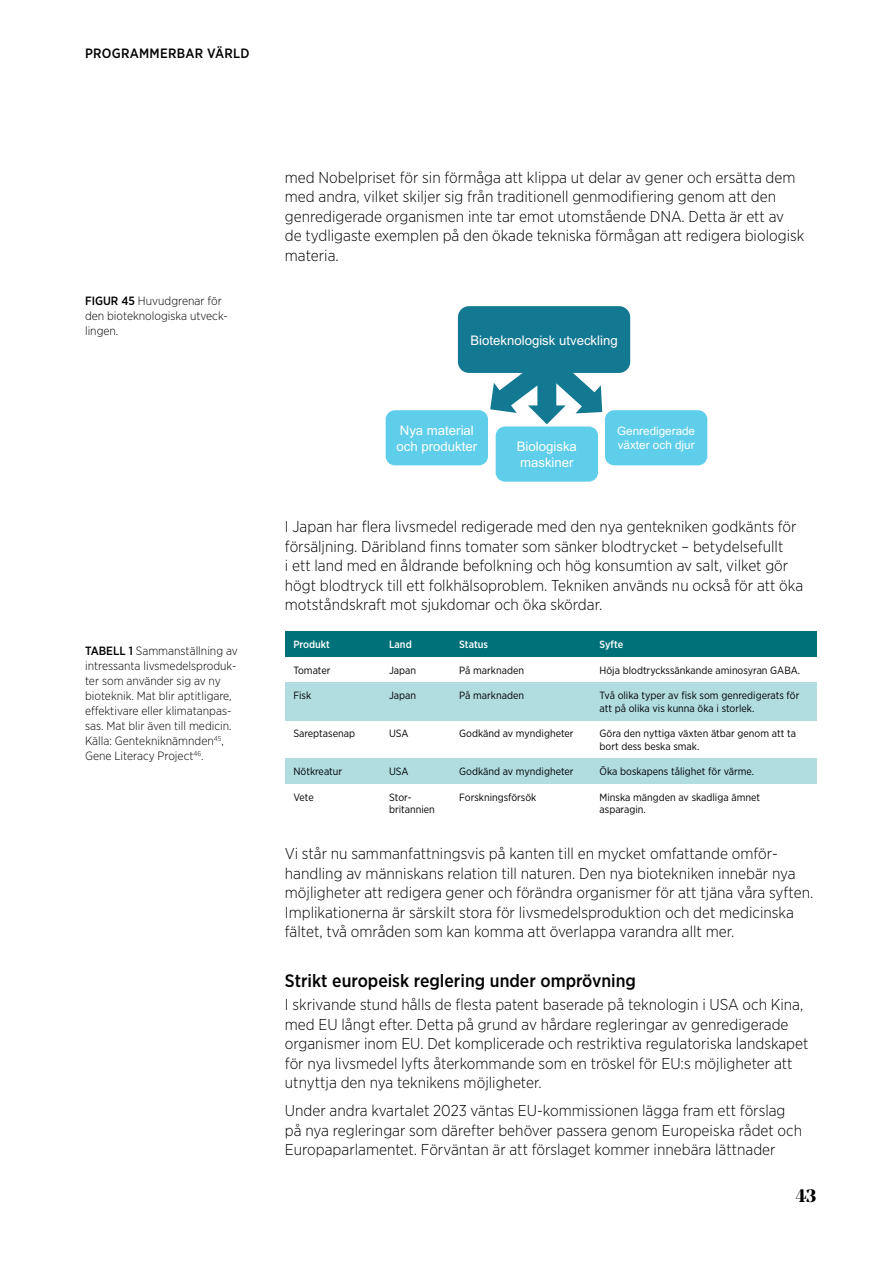
<style>
.page{position:relative;width:893px;height:1263px;background:#fff}
.page>*{position:absolute;margin:0;border:0;box-sizing:border-box;transform-origin:0 0}
.t1{font:500 18px "Gotham Narrow";color:#000}
.t2{font:700 18px "Noe Display";color:#000}
.t3{font:300 15.75px/19.5px "Gotham Narrow";color:#000}
.t4{font:500 13.5px "Gotham Narrow";letter-spacing:.02em;color:#000}
.t5{font:13.2px/15.3px "Arial";color:#fff}
.Ruttext{font:300 12px/15px "Gotham Narrow";color:#000}
.t6{font:11.7px/14px "Arial";color:#fff}
.Tabelltext{font:10.5px/12.6px "Gotham Narrow";color:#000}
.Tabellhuvud{font:500 10.5px "Gotham Narrow";color:#fff}
.s1{font-weight:500}
</style>
<div class="page">
<div style="left:285px;top:631px;width:531px;height:26px;background:#007179"></div>
<div style="left:285px;top:682px;width:531px;height:38px;background:#b1dde1"></div>
<div style="left:285px;top:758px;width:531px;height:26px;background:#b1dde1"></div>
<svg style="left:490px;top:373px;width:112px;height:51px"></svg>
<div style="left:386px;top:410px;width:102px;height:55px;background:#5fceea;border-radius:9px"></div>
<div style="left:496px;top:426px;width:102px;height:55px;background:#5fceea;border-radius:9px"></div>
<div style="left:605px;top:410px;width:102px;height:55px;background:#5fceea;border-radius:9px"></div>
<div style="left:458px;top:306px;width:172px;height:67px;background:#137891;border-radius:11px"></div>
<p class="t4" style="left:85px;top:44px;width:37px">Progra</p>
<p class="t4" style="left:139px;top:44px;width:31px">mmerbar</p>
<p class="t4" style="left:207px;top:44px;width:44px">värld</p>
<p class="Ruttext" style="left:85px;top:293px;width:144px"><span class="s1">FIGUR 45</span> Huvudgrenar för den bioteknologiska utveck&shy;lingen.</p>
<p class="Ruttext" style="left:85px;top:643px;width:154px"><span class="s1">TABELL 1</span> Sammanställning av intressanta livsmedelsproduk&shy;ter som använder sig av ny bioteknik. Mat blir aptitligare, effektivare eller klimatanpas&shy;sas. Mat blir även till medicin.<br>Källa: Gentekniknämnden<sup>45</sup>,<br>Gene Literacy Project<sup>46</sup>.</p>
<p class="t3" style="left:285px;top:167px;width:521px">med Nobelpriset för sin förmåga att klippa ut delar av gener och ersätta dem med andra, vilket skiljer sig från traditionell genmodifiering genom att den genredigerade organismen inte tar emot utomstående DNA. Detta är ett av de tydligaste exemplen på den ökade tekniska förmågan att redigera biologisk materia.</p>
<p class="t5" style="left:470px;top:332px;width:149px">Bioteknologisk utveckling</p>
<p class="t5" style="left:397px;top:423px;width:82px">Nya material och produkter</p>
<p class="t5" style="left:517px;top:439px;width:62px">Biologiska maskiner</p>
<p class="t6" style="left:617px;top:424px;width:80px">Genredigerade växter och djur</p>
<p class="t3" style="left:285px;top:517px;width:520px">I Japan har flera livsmedel redigerade med den nya gentekniken godkänts för försäljning. Däribland finns tomater som sänker blodtrycket – betydelsefullt<br>i ett land med en åldrande befolkning och hög konsumtion av salt, vilket gör högt blodtryck till ett folkhälsoproblem. Tekniken används nu också för att öka motståndskraft mot sjukdomar och öka skördar.</p>
<p class="Tabellhuvud" style="left:293px;top:638px;width:38px">Produkt</p>
<p class="Tabellhuvud" style="left:389px;top:638px;width:24px">Land</p>
<p class="Tabellhuvud" style="left:459px;top:638px;width:30px">Status</p>
<p class="Tabellhuvud" style="left:600px;top:638px;width:25px">Syfte</p>
<p class="Tabelltext" style="left:293px;top:664px;width:39px">Tomater</p>
<p class="Tabelltext" style="left:389px;top:664px;width:29px">Japan</p>
<p class="Tabelltext" style="left:459px;top:664px;width:66px">På marknaden</p>
<p class="Tabelltext" style="left:600px;top:664px;width:202px">Höja blodtryckssänkande aminosyran GABA.</p>
<p class="Tabelltext" style="left:293px;top:689px;width:19px">Fisk</p>
<p class="Tabelltext" style="left:389px;top:689px;width:29px">Japan</p>
<p class="Tabelltext" style="left:459px;top:689px;width:66px">På marknaden</p>
<p class="Tabelltext" style="left:600px;top:689px;width:201px">Två olika typer av fisk som genredigerats för att på olika vis kunna öka i storlek.</p>
<p class="Tabelltext" style="left:293px;top:727px;width:63px">Sareptasenap</p>
<p class="Tabelltext" style="left:389px;top:727px;width:21px">USA</p>
<p class="Tabelltext" style="left:459px;top:727px;width:116px">Godkänd av myndigheter</p>
<p class="Tabelltext" style="left:600px;top:727px;width:198px">Göra den nyttiga växten ätbar genom att ta bort dess beska smak.</p>
<p class="Tabelltext" style="left:293px;top:765px;width:50px">Nötkreatur</p>
<p class="Tabelltext" style="left:389px;top:765px;width:21px">USA</p>
<p class="Tabelltext" style="left:459px;top:765px;width:116px">Godkänd av myndigheter</p>
<p class="Tabelltext" style="left:600px;top:765px;width:156px">Öka boskapens tålighet för värme.</p>
<p class="Tabelltext" style="left:293px;top:790px;width:22px">Vete</p>
<p class="Tabelltext" style="left:389px;top:790px;width:47px">Stor&shy;britannien</p>
<p class="Tabelltext" style="left:459px;top:790px;width:79px">Forskningsförsök</p>
<p class="Tabelltext" style="left:600px;top:790px;width:162px">Minska mängden av skadliga ämnet asparagin.</p>
<p class="t3" style="left:285px;top:844px;width:530px">Vi står nu sammanfattningsvis på kanten till en mycket omfattande omför&shy;handling av människans relation till naturen. Den nya biotekniken innebär nya möjligheter att redigera gener och förändra organismer för att tjäna våra syften.<br>Implikationerna är särskilt stora för livsmedelsproduktion och det medicinska fältet, två områden som kan komma att överlappa varandra allt mer.</p>
<h2 class="t1" style="left:285px;top:969px;width:353px">Strikt europeisk reglering under omprövning</h2>
<p class="t3" style="left:285px;top:995px;width:525px">I skrivande stund hålls de flesta patent baserade på teknologin i USA och Kina, med EU långt efter. Detta på grund av hårdare regleringar av genredigerade organismer inom EU. Det komplicerade och restriktiva regulatoriska landskapet för nya livsmedel lyfts återkommande som en tröskel för EU:s möjligheter att utnyttja den nya teknikens möjligheter.</p>
<p class="t3" style="left:285px;top:1101px;width:519px">Under andra kvartalet 2023 väntas EU-kommissionen lägga fram ett förslag på nya regleringar som därefter behöver passera genom Europeiska rådet och<br>Europaparlamentet. Förväntan är att förslaget kommer innebära lättnader</p>
<p class="t2" style="left:796px;top:1184px;width:22px">43</p>
</div>
